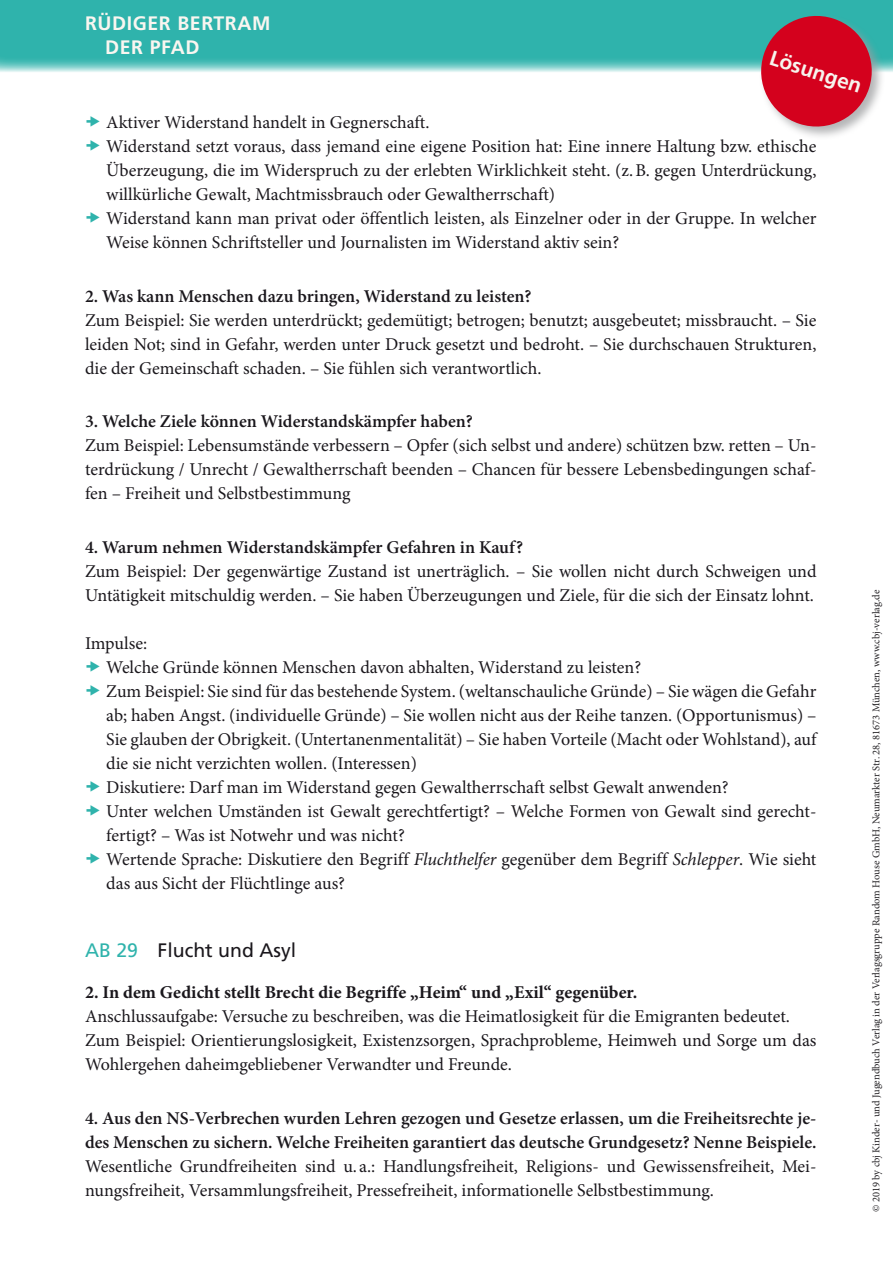
<style>
.page{position:relative;width:893px;height:1263px;background:#fff}
.page>*{position:absolute;margin:0;border:0;box-sizing:border-box;transform-origin:0 0}
.t1{font:700 21px "Frutiger LT Pro";color:#f7f4ed}
.t2{font:700 19.5px/24px "Frutiger LT Pro";letter-spacing:.03em;color:#f9f6f0}
.t3{font:19.5px "Frutiger LT Pro";color:#1a171c}
.t4{font:18px/24px "Minion Pro";color:#1a171c}
.t5{font:600 18px/24px "Minion Pro";color:#1a171c}
.t6{font:700 18px "Minion Pro";color:#1a171c}
.t7{font:10.5px "Minion Pro";color:#232124}
.s1{font-style:italic}
.s2{color:#2fb3ac}
</style>
<div class="page">
<svg style="left:0;top:0;width:893px;height:72px;background:#3cb7b1"></svg>
<div style="left:759px;top:14px;width:127px;height:127px;background:#9d9ea0;opacity:.75"></div>
<svg style="left:754px;top:9px;width:124px;height:124px;background:#ba4e5e"></svg>
<p class="t2" style="left:105px;top:12px;width:167px;text-indent:-20px">RÜDIGER BERTRAM<br>DER PFAD</p>
<p class="t1" style="left:774px;top:45px;width:97px;rotate:18deg">Lösungen</p>
<p class="t4" style="left:106px;top:110px;width:712px">Aktiver Widerstand handelt in Gegnerschaft.<br>Widerstand setzt voraus, dass jemand eine eigene Position hat: Eine innere Haltung bzw. ethische Überzeugung, die im Widerspruch zu der erlebten Wirklichkeit steht. (z.B. gegen Unterdrückung, willkürliche Gewalt, Machtmissbrauch oder Gewaltherrschaft)<br>Widerstand kann man privat oder öffentlich leisten, als Einzelner oder in der Gruppe. In welcher Weise können Schriftsteller und Journalisten im Widerstand aktiv sein?</p>
<p class="t5" style="left:85px;top:284px;width:448px">2. Was kann Menschen dazu bringen, Widerstand zu leisten?</p>
<p class="t4" style="left:85px;top:308px;width:733px;text-align:justify">Zum Beispiel: Sie werden unterdrückt; gedemütigt; betrogen; benutzt; ausgebeutet; missbraucht. – Sie leiden Not; sind in Gefahr, werden unter Druck gesetzt und bedroht. – Sie durchschauen Strukturen, die der Gemeinschaft schaden. – Sie fühlen sich verantwortlich.</p>
<p class="t5" style="left:85px;top:410px;width:389px">3. Welche Ziele können Widerstandskämpfer haben?</p>
<p class="t4" style="left:85px;top:434px;width:733px;text-align:justify">Zum Beispiel: Lebensumstände verbessern – Opfer (sich selbst und andere) schützen bzw. retten – Un&shy;terdrückung / Unrecht / Gewaltherrschaft beenden – Chancen für bessere Lebensbedingungen schaf&shy;fen – Freiheit und Selbstbestimmung</p>
<p class="t5" style="left:85px;top:535px;width:440px">4. Warum nehmen Widerstandskämpfer Gefahren in Kauf?</p>
<p class="t4" style="left:85px;top:559px;width:733px">Zum Beispiel: Der gegenwärtige Zustand ist unerträglich. – Sie wollen nicht durch Schweigen und<br>Untätigkeit mitschuldig werden. – Sie haben Überzeugungen und Ziele, für die sich der Einsatz lohnt.</p>
<p class="t4" style="left:106px;top:631px;width:712px;text-indent:-21px">Impulse:<br>Welche Gründe können Menschen davon abhalten, Widerstand zu leisten?<br>Zum Beispiel: Sie sind für das bestehende System. (weltanschauliche Gründe) – Sie wägen die Gefahr ab; haben Angst. (individuelle Gründe) – Sie wollen nicht aus der Reihe tanzen. (Opportunismus) – Sie glauben der Obrigkeit. (Untertanenmentalität) – Sie haben Vorteile (Macht oder Wohlstand), auf die sie nicht verzichten wollen. (Interessen)<br>Diskutiere: Darf man im Widerstand gegen Gewaltherrschaft selbst Gewalt anwenden?<br>Unter welchen Umständen ist Gewalt gerechtfertigt? – Welche Formen von Gewalt sind gerecht&shy;fertigt? – Was ist Notwehr und was nicht?<br>Wertende Sprache: Diskutiere den Begriff <span class="s1">Fluchthelfer</span> gegenüber dem Begriff <span class="s1">Schlepper</span>. Wie sieht das aus Sicht der Flüchtlinge aus?</p>
<p class="t3" style="left:85px;top:938px;width:213px"><span class="s2">AB 29</span> Flucht und Asyl</p>
<p class="t6" style="left:85px;top:979px;width:554px">2. In dem Gedicht stellt Brecht die Begriffe „Heim“ und „Exil“ gegenüber.</p>
<p class="t4" style="left:85px;top:1004px;width:733px">Anschlussaufgabe: Versuche zu beschreiben, was die Heimatlosigkeit für die Emigranten bedeutet.<br>Zum Beispiel: Orientierungslosigkeit, Existenzsorgen, Sprachprobleme, Heimweh und Sorge um das<br>Wohlergehen daheimgebliebener Verwandter und Freunde.</p>
<p class="t5" style="left:85px;top:1106px;width:733px">4. Aus den NS-Verbrechen wurden Lehren gezogen und Gesetze erlassen, um die Freiheitsrechte je&shy;des Menschen zu sichern. Welche Freiheiten garantiert das deutsche Grundgesetz? Nenne Beispiele.</p>
<p class="t4" style="left:85px;top:1154px;width:733px">Wesentliche Grundfreiheiten sind u. a.: Handlungsfreiheit, Religions- und Gewissensfreiheit, Mei&shy;nungsfreiheit, Versammlungsfreiheit, Pressefreiheit, informationelle Selbstbestimmung.</p>
<p class="t7" style="left:869px;top:1212px;width:624px;rotate:-90deg">© 2019 by cbj Kinder- und Jugendbuch Verlag in der Verlagsgruppe Random House GmbH, Neumarkter Str. 28, 81673 München, www.cbj-verlag.de</p>
</div>
